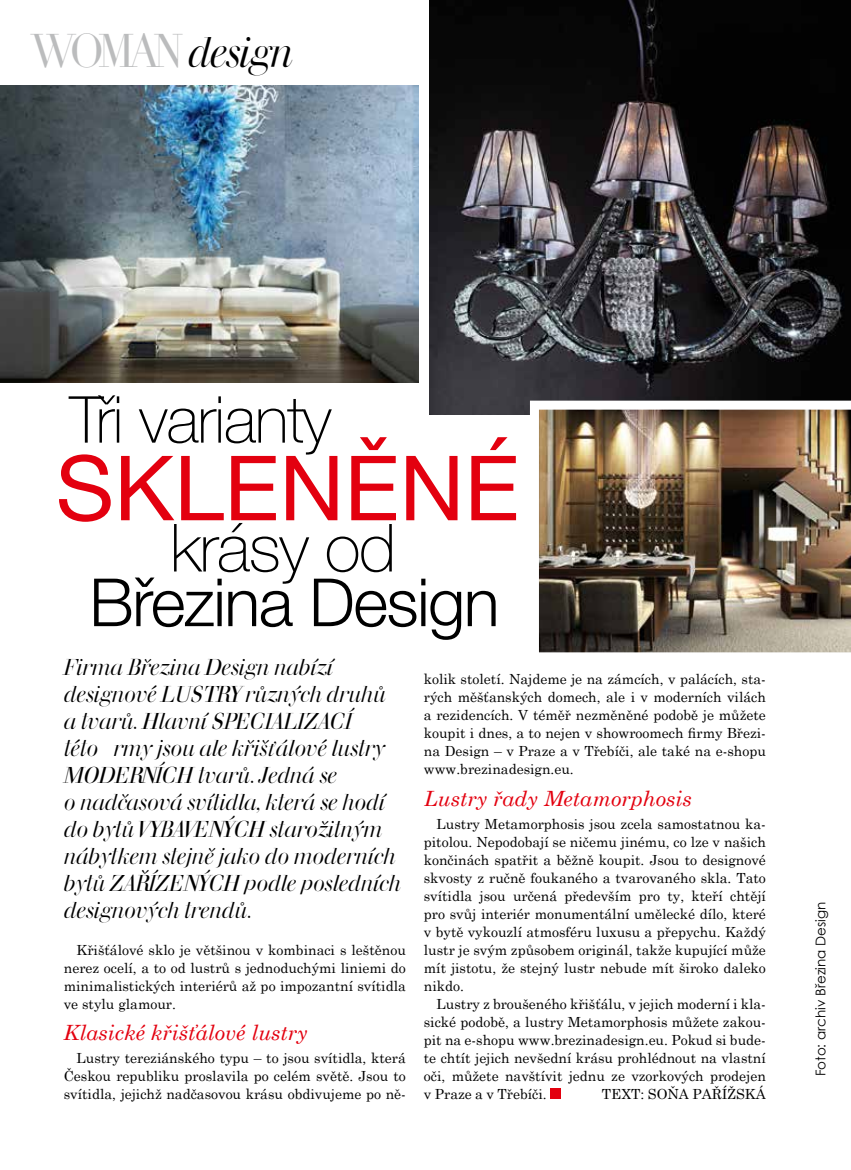
<style>
.page{position:relative;width:851px;height:1170px;background:#fff}
.page>*{position:absolute;margin:0;border:0;box-sizing:border-box;transform-origin:0 0}
.t1{font:90px "Helvetica Neue LT Pro";color:#e3000f}
.t2{font:300 66.45px "Helvetica Neue LT Pro";letter-spacing:-.02em;color:#000}
.t3{font:100 66.45px "Helvetica Neue LT Pro";letter-spacing:-.02em;color:#000}
.t4{font:100 64.8px "Helvetica Neue LT Pro";letter-spacing:-.02em;color:#000}
.t5{font:italic 42px "Woman 2011";color:#000;scale:.91 1}
.t6{font:italic 22.5px/27px "Woman 2011";letter-spacing:-.02em;color:#000;scale:.93 1}
.t7{font:italic 21px "Century Schoolbook";color:#e3000f}
.t8{font:13.95px/18px "Century Schoolbook";color:#000;text-align:justify}
.t9{font:13.5px "Century Gothic";color:#000}
.s1{font-family:"Perfect Woman Headline";font-style:normal;font-size:46.5px;color:#bbbcbd}
</style>
<div class="page">
<img style="left:0;top:86px;width:418px;height:297px">
<div style="left:550px;top:1088px;width:10px;height:10px;background:#e3000f"></div>
<img style="left:429px;top:0;width:421px;height:414px">
<img style="left:530px;top:400px;width:320px;height:253px">
<h3 class="t5" style="left:34px;top:26px;width:286px"><span class="s1">WOMAN</span> design</h3>
<h3 class="t4" style="left:69px;top:382px;width:263px">Tři varianty</h3>
<h1 class="t1" style="left:56px;top:434px;width:465px">SKLENĚNÉ</h1>
<h2 class="t3" style="left:170px;top:510px;width:227px">krásy od</h2>
<h2 class="t2" style="left:89px;top:562px;width:411px">Březina Design</h2>
<p class="t6" style="left:64px;top:653px;width:364px">Firma Březina Design nabízí designové lustry různých druhů a tvarů. Hlavní specializací<br>této firmy jsou ale křišťálové lustry moderních tvarů. Jedná se<br>o nadčasová svítidla, která se hodí do bytů vybavených starožitným nábytkem stejně jako do moderních bytů zařízených podle posledních designových trendů.</p>
<p class="t8" style="left:64px;top:939px;width:343px;text-indent:13px">Křišťálové sklo je většinou v kombinaci s leštěnou nerez ocelí, a to od lustrů s jednoduchými liniemi do minimalistických interiérů až po impozantní svítidla ve stylu glamour.</p>
<h3 class="t7" style="left:64px;top:1016px;width:245px">Klasické křišťálové lustry</h3>
<p class="t8" style="left:64px;top:1047px;width:343px;text-indent:13px">Lustry tereziánského typu – to jsou svítidla, která Českou republiku proslavila po celém světě. Jsou to svítidla, jejichž nadčasovou krásu obdivujeme po ně-</p>
<p class="t8" style="left:424px;top:669px;width:343px">kolik století. Najdeme je na zámcích, v palácích, sta&shy;rých měšťanských domech, ale i v moderních vilách a rezidencích. V téměř nezměněné podobě je můžete koupit i dnes, a to nejen v showroomech firmy Březi&shy;na Design – v Praze a v Třebíči, ale také na e-shopu www.brezinadesign.eu.</p>
<h3 class="t7" style="left:424px;top:782px;width:269px">Lustry řady Metamorphosis</h3>
<p class="t8" style="left:424px;top:813px;width:343px;text-indent:13px">Lustry Metamorphosis jsou zcela samostatnou ka&shy;pitolou. Nepodobají se ničemu jinému, co lze v našich končinách spatřit a běžně koupit. Jsou to designové skvosty z ručně foukaného a tvarovaného skla. Tato svítidla jsou určená především pro ty, kteří chtějí pro svůj interiér monumentální umělecké dílo, které v bytě vykouzlí atmosféru luxusu a přepychu. Každý lustr je svým způsobem originál, takže kupující může mít jistotu, že stejný lustr nebude mít široko daleko nikdo.</p>
<p class="t8" style="left:424px;top:993px;width:343px;text-indent:13px">Lustry z broušeného křišťálu, v jejich moderní i kla&shy;sické podobě, a lustry Metamorphosis můžete zakou&shy;pit na e-shopu www.brezinadesign.eu. Pokud si bude&shy;te chtít jejich nevšední krásu prohlédnout na vlastní oči, můžete navštívit jednu ze vzorkových prodejen v Praze a v Třebíči.</p>
<p class="t8" style="left:602px;top:1083px;width:163px">TEXT: Soňa Pařížská</p>
<p class="t9" style="left:811px;top:1076px;width:176px;rotate:-90deg">Foto: archiv Březina Design</p>
</div>
